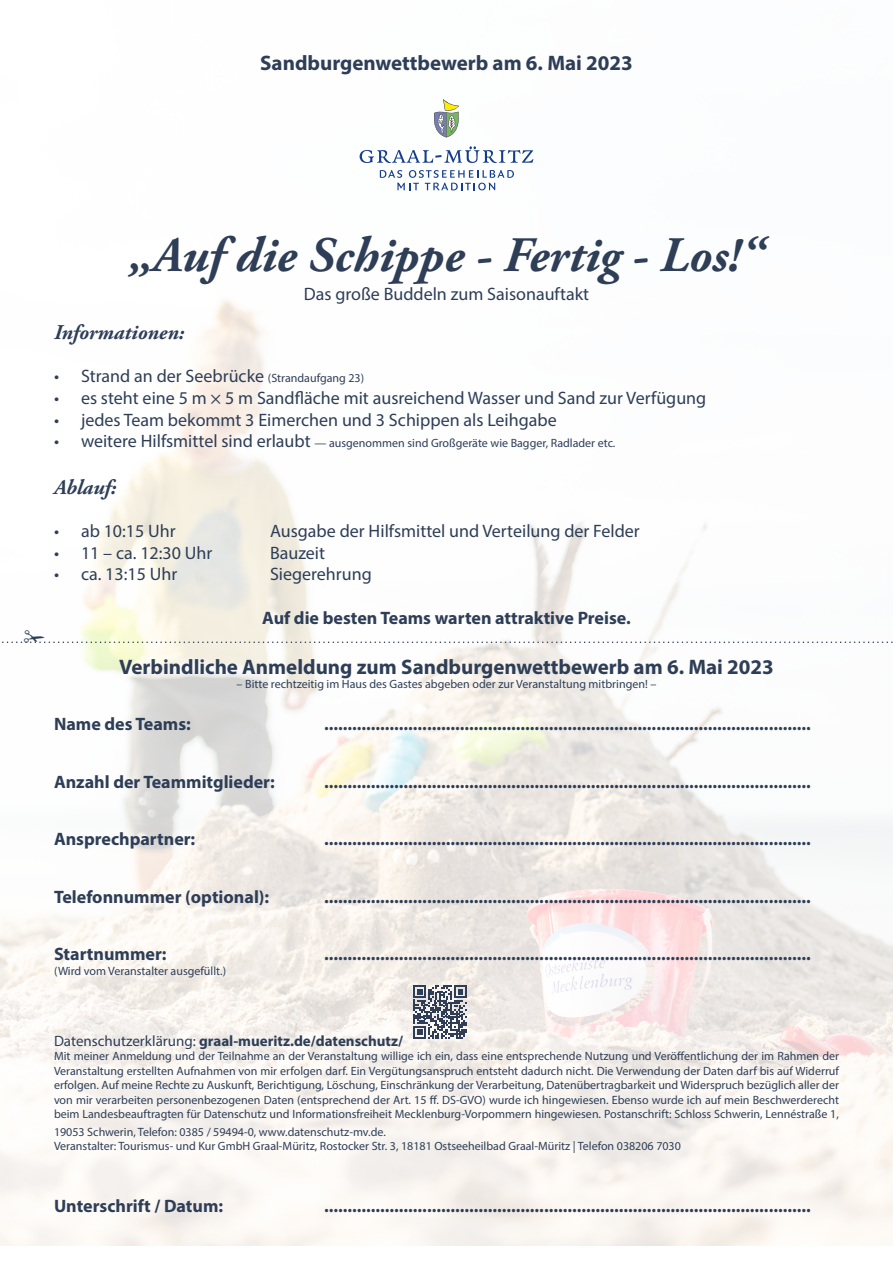
<style>
.page{position:relative;width:893px;height:1263px;background:#fff}
.page>*{position:absolute;margin:0;border:0;box-sizing:border-box;transform-origin:0 0}
.t1{font:italic 700 49.5px "Adobe Garamond Pro";color:#2e3e57}
.t2{font:700 21px "Myriad Pro";color:#2e3e57}
.t3{font:italic 700 21px "Adobe Garamond Pro";color:#2e3e57}
.t4{font:700 18px "Myriad Pro";color:#2e3e57}
.t5{font:18px "Myriad Pro";color:#2e3e57}
.t6{font:700 15px "Myriad Pro";color:#2e3e57}
.t7{font:12px/14.4px "Myriad Pro";color:#2e3e57;text-align:justify}
.s1{font-size:12px}
.s2{font-size:18px}
.s3{font-weight:400}
</style>
<div class="page">
<img style="left:0;top:137px;width:893px;height:1109px">
<svg style="left:360px;top:146px;width:173px;height:17px"></svg>
<svg style="left:380px;top:170px;width:134px;height:20px"></svg>
<svg style="left:434px;top:99px;width:25px;height:38px"></svg>
<svg style="left:413px;top:985px;width:54px;height:53px"></svg>
<svg style="left:0;top:630px;width:893px;height:13px"></svg>
<h2 class="t2" style="left:260px;top:49px;width:374px">Sandburgenwettbewerb am 6. Mai 2023</h2>
<h1 class="t1" style="left:129px;top:227px;width:636px">„Auf die Schippe - Fertig - Los!“</h1>
<h3 class="t5" style="left:304px;top:283px;width:287px">Das große Buddeln zum Saisonauftakt</h3>
<h2 class="t3" style="left:54px;top:320px;width:132px">Informationen:</h2>
<h3 class="t5" style="left:54px;top:365px;width:312px">• Strand an der Seebrücke <span class="s1">(Strandaufgang 23)</span></h3>
<h3 class="t5" style="left:54px;top:387px;width:654px">• es steht eine 5 m × 5 m Sandfläche mit ausreichend Wasser und Sand zur Verfügung</h3>
<h3 class="t5" style="left:54px;top:408px;width:504px">• jedes Team bekommt 3 Eimerchen und 3 Schippen als Leihgabe</h3>
<p class="t7" style="left:54px;top:436px;width:563px"><span class="s2">• weitere Hilfsmittel sind erlaubt</span> — ausgenommen sind Großgeräte wie Bagger, Radlader etc.</p>
<h2 class="t3" style="left:54px;top:475px;width:64px">Ablauf:</h2>
<h3 class="t5" style="left:54px;top:520px;width:123px">• ab 10:15 Uhr</h3>
<h3 class="t5" style="left:270px;top:520px;width:371px">Ausgabe der Hilfsmittel und Verteilung der Felder</h3>
<h3 class="t5" style="left:54px;top:542px;width:160px">• 11 – ca. 12:30 Uhr</h3>
<h3 class="t5" style="left:270px;top:542px;width:57px">Bauzeit</h3>
<h3 class="t5" style="left:54px;top:563px;width:125px">• ca. 13:15 Uhr</h3>
<h3 class="t5" style="left:270px;top:563px;width:103px">Siegerehrung</h3>
<h3 class="t4" style="left:262px;top:606px;width:370px">Auf die besten Teams warten attraktive Preise.</h3>
<h2 class="t2" style="left:119px;top:653px;width:656px">Verbindliche Anmeldung zum Sandburgenwettbewerb am 6. Mai 2023</h2>
<p class="t7" style="left:237px;top:676px;width:421px">– Bitte rechtzeitig im Haus des Gastes abgeben oder zur Veranstaltung mitbringen! –</p>
<h3 class="t4" style="left:54px;top:712px;width:138px">Name des Teams:</h3>
<h3 class="t4" style="left:324px;top:712px;width:488px">........................................................................................................</h3>
<h3 class="t4" style="left:54px;top:770px;width:222px">Anzahl der Teammitglieder:</h3>
<h3 class="t4" style="left:324px;top:770px;width:488px">........................................................................................................</h3>
<h3 class="t4" style="left:54px;top:827px;width:143px">Ansprechpartner:</h3>
<h3 class="t4" style="left:324px;top:827px;width:488px">........................................................................................................</h3>
<h3 class="t4" style="left:54px;top:885px;width:217px">Telefonnummer (optional):</h3>
<h3 class="t4" style="left:324px;top:885px;width:488px">........................................................................................................</h3>
<h3 class="t4" style="left:54px;top:943px;width:114px">Startnummer:</h3>
<h3 class="t4" style="left:324px;top:943px;width:488px">........................................................................................................</h3>
<p class="t7" style="left:54px;top:963px;width:174px">(Wird vom Veranstalter ausgefüllt.)</p>
<p class="t6" style="left:54px;top:1031px;width:351px"><span class="s3">Datenschutzerklärung:</span> graal-mueritz.de/datenschutz/</p>
<p class="t7" style="left:54px;top:1049px;width:786px">Mit meiner Anmeldung und der Teilnahme an der Veranstaltung willige ich ein, dass eine entsprechende Nutzung und Veröffentlichung der im Rahmen der Veranstaltung erstellten Aufnahmen von mir erfolgen darf. Ein Vergütungsanspruch entsteht dadurch nicht. Die Verwendung der Daten darf bis auf Widerruf erfolgen. Auf meine Rechte zu Auskunft, Berichtigung, Löschung, Einschränkung der Verarbeitung, Datenübertragbarkeit und Widerspruch bezüglich aller der von mir verarbeiten personenbezogenen Daten (entsprechend der Art. 15 ff. DS-GVO) wurde ich hingewiesen. Ebenso wurde ich auf mein Beschwerderecht beim Landesbeauftragten für Datenschutz und Informationsfreiheit Mecklenburg-Vorpommern hingewiesen. Postanschrift: Schloss Schwerin, Lennéstraße 1,</p>
<p class="t7" style="left:54px;top:1124px;width:628px">19053 Schwerin, Telefon: 0385 / 59494-0, www.datenschutz-mv.de.<br>Veranstalter: Tourismus- und Kur GmbH Graal-Müritz, Rostocker Str. 3, 18181 Ostseeheilbad Graal-Müritz | Telefon 038206 7030</p>
<h3 class="t4" style="left:54px;top:1194px;width:171px">Unterschrift / Datum:</h3>
<h3 class="t4" style="left:324px;top:1194px;width:488px">........................................................................................................</h3>
</div>
